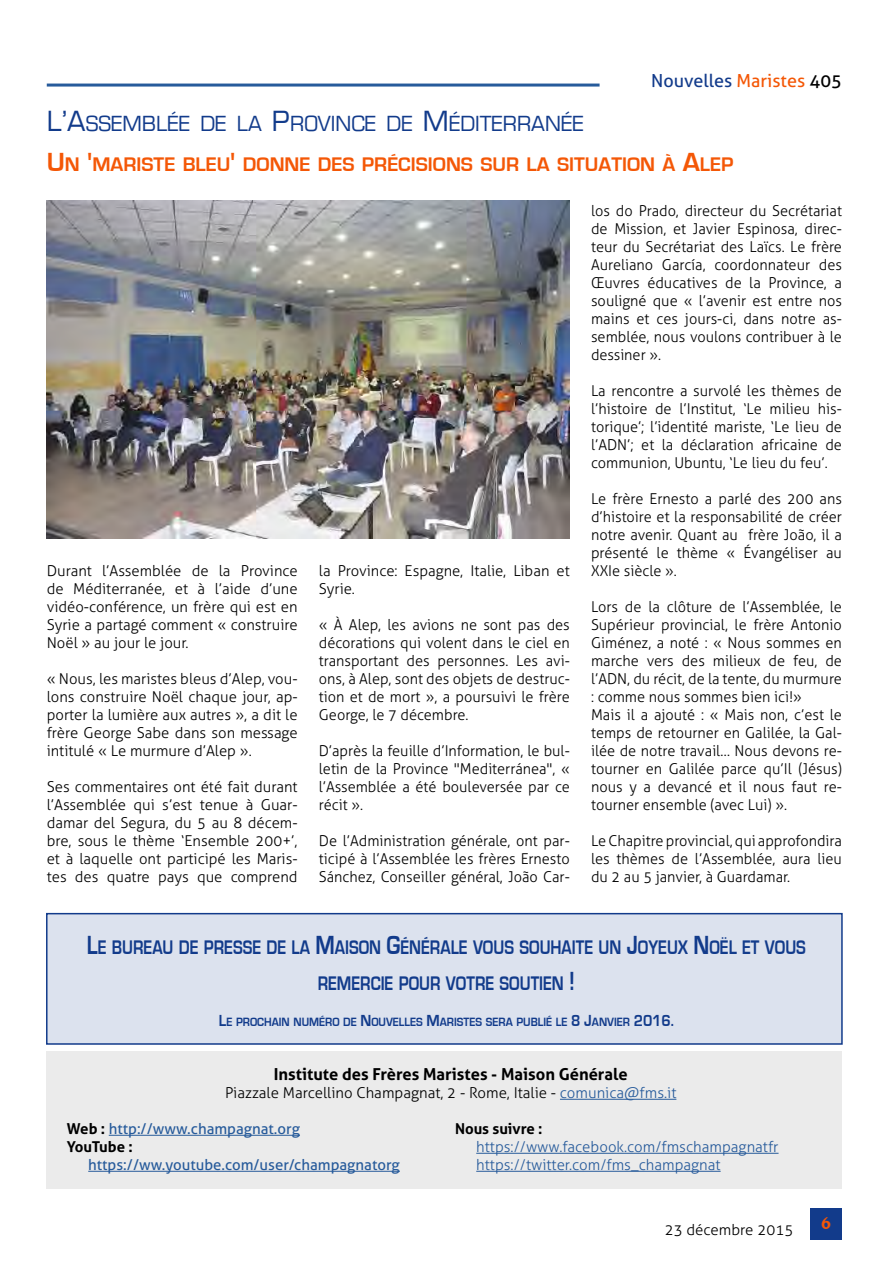
<style>
.page{position:relative;width:893px;height:1263px;background:#fff}
.page>*{position:absolute;margin:0;border:0;box-sizing:border-box;transform-origin:0 0}
.t1{font:700 20.25px/39.8px "Eurostile";color:#f45706}
.t2{font:700 20.25px/36px "Eurostile";color:#123b8b;text-align:center;scale:.8 1}
.t3{font:18px "Aller";color:#123b8b}
.t4{font:700 18px "Novarese IT Cby BT";color:#f45706}
.t5{font:700 16.5px "Aller";color:#000}
.t6{font:300 15px/18px "Aller";color:#000;text-align:justify}
.t7{font:15px/18px "Aller";color:#275b9b}
.t8{font:300 15px/18px "Aller";color:#275b9b}
.t9{font:700 15px "Aller";color:#000}
.t10{font:700 12.3px "Eurostile";color:#123b8b;scale:.9 1}
.s1{color:#f45706}
.s2{color:#000}
.s3{font-weight:400;font-size:27px;color:#123b8b}
.s4{font-weight:400;color:#123b8b}
.s5{font-size:27px}
.s6{font-size:16.5px}
.s7{color:#275b9b}
.s8{font-weight:700;color:#000}
</style>
<div class="page">
<hr style="left:47px;top:84px;width:553px;height:3px;background:#275b9b">
<div style="left:810px;top:1208px;width:32px;height:31px;background:#123b8b"></div>
<div style="left:47px;top:1051px;width:795px;height:138px;background:#ebebeb"></div>
<hr style="left:560px;top:1099px;width:116px;height:1px;background:#275b9b">
<hr style="left:109px;top:1135px;width:191px;height:1px;background:#275b9b">
<hr style="left:88px;top:1171px;width:312px;height:1px;background:#275b9b">
<hr style="left:476px;top:1153px;width:302px;height:1px;background:#275b9b">
<hr style="left:476px;top:1171px;width:245px;height:1px;background:#275b9b">
<div style="left:46px;top:913px;width:797px;height:132px;background:#dce2ee;border:2px solid #123b8b"></div>
<img style="left:47px;top:201px;width:523px;height:338px">
<p class="t3" style="left:651px;top:69px;width:192px">Nouvelles <span class="s1">Maristes</span> <span class="s2">405</span></p>
<h1 class="t1" style="left:47px;top:105px;width:688px"><span class="s3">L’A</span><span class="s4">SSEMBLÉE DE LA</span> <span class="s3">P</span><span class="s4">ROVINCE DE</span> <span class="s3">M</span> <span class="s4">ÉDITERRANÉE<br></span><span class="s5">U</span> N <span class="s5">'</span>MARISTE BLEU<span class="s5">'</span> DONNE DES PRÉCISIONS SUR LA SITUATION À <span class="s5">A</span>LEP</h1>
<p class="t6" style="left:47px;top:562px;width:252px">Durant l’Assemblée de la Province de Méditerranée, et à l’aide d’une vidéo-conférence, un frère qui est en Syrie a partagé comment « construire Noël » au jour le jour.</p>
<p class="t6" style="left:47px;top:670px;width:252px">« Nous, les maristes bleus d’Alep, vou&shy;lons construire Noël chaque jour, ap&shy;porter la lumière aux autres », a dit le frère George Sabe dans son message intitulé « Le murmure d’Alep ».</p>
<p class="t6" style="left:47px;top:778px;width:252px">Ses commentaires ont été fait durant l’Assemblée qui s’est tenue à Guar&shy;damar del Segura, du 5 au 8 décem&shy;bre, sous le thème ‘Ensemble 200+’, et à laquelle ont participé les Maris&shy;tes des quatre pays que comprend</p>
<p class="t6" style="left:319px;top:562px;width:252px">la Province: Espagne, Italie, Liban et<br>Syrie.</p>
<p class="t6" style="left:319px;top:616px;width:252px">« À Alep, les avions ne sont pas des décorations qui volent dans le ciel en transportant des personnes. Les avi&shy;ons, à Alep, sont des objets de destruc&shy;tion et de mort », a poursuivi le frère George, le 7 décembre.</p>
<p class="t6" style="left:319px;top:742px;width:252px">D’après la feuille d’Information, le bul&shy;letin de la Province "Mediterránea", « l’Assemblée a été bouleversée par ce récit ».</p>
<p class="t6" style="left:319px;top:832px;width:252px">De l’Administration générale, ont par&shy;ticipé à l’Assemblée les frères Ernesto Sánchez, Conseiller général, João Car-</p>
<p class="t6" style="left:591px;top:202px;width:252px">los do Prado, directeur du Secrétariat de Mission, et Javier Espinosa, direc&shy;teur du Secrétariat des Laïcs. Le frère Aureliano García, coordonnateur des Œuvres éducatives de la Province, a souligné que « l’avenir est entre nos mains et ces jours-ci, dans notre as&shy;semblée, nous voulons contribuer à le dessiner ».</p>
<p class="t6" style="left:591px;top:382px;width:252px">La rencontre a survolé les thèmes de l’histoire de l’Institut, ‘Le milieu his&shy;torique’; l’identité mariste, ‘Le lieu de l’ADN’; et la déclaration africaine de communion, Ubuntu, ‘Le lieu du feu’.</p>
<p class="t6" style="left:591px;top:490px;width:252px">Le frère Ernesto a parlé des 200 ans d’histoire et la responsabilité de créer notre avenir. Quant au frère João, il a présenté le thème « Évangéliser au XXIe siècle ».</p>
<p class="t6" style="left:591px;top:598px;width:252px;text-align:left">Lors de la clôture de l’Assemblée, le Supérieur provincial, le frère Antonio Giménez, a noté : « Nous sommes en marche vers des milieux de feu, de l’ADN, du récit, de la tente, du murmure : comme nous sommes bien ici!»<br>Mais il a ajouté : « Mais non, c’est le temps de retourner en Galilée, la Gal&shy;ilée de notre travail… Nous devons re&shy;tourner en Galilée parce qu’Il (Jésus) nous y a devancé et il nous faut re&shy;tourner ensemble (avec Lui) ».</p>
<p class="t6" style="left:591px;top:832px;width:252px">Le Chapitre provincial, qui approfondira les thèmes de l’Assemblée, aura lieu du 2 au 5 janvier, à Guardamar.</p>
<h1 class="t2" style="left:87px;top:930px;width:900px"><span class="s5">L</span>E BUREAU DE PRESSE DE LA <span class="s5">M</span>AISON <span class="s5">G</span>ÉNÉRALE VOUS SOUHAITE UN <span class="s5">J</span>OYEUX <span class="s5">N</span>OËL ET VOUS<br>REMERCIE POUR VOTRE SOUTIEN <span class="s5">!</span></h1>
<p class="t10" style="left:219px;top:1015px;width:507px"><span class="s6">L</span>E PROCHAIN NUMÉRO DE <span class="s6">N</span>OUVELLES <span class="s6">M</span>ARISTES SERA PUBLIÉ LE <span class="s6">8 J</span>ANVIER <span class="s6">2016.</span></p>
<p class="t5" style="left:274px;top:1064px;width:355px">Institute des Frères Maristes - Maison Générale</p>
<p class="t6" style="left:225px;top:1084px;width:453px">Piazzale Marcellino Champagnat, 2 - Rome, Italie - <span class="s7">comunica@fms.it</span></p>
<p class="t7" style="left:67px;top:1120px;width:235px"><span class="s8">Web :</span> http://www.champagnat.org<br><span class="s8">YouTube :</span></p>
<p class="t7" style="left:88px;top:1156px;width:313px">https://ww.youtube.com/user/champagnatorg</p>
<p class="t9" style="left:455px;top:1119px;width:89px">Nous suivre :</p>
<p class="t8" style="left:476px;top:1138px;width:304px">https://www.facebook.com/fmschampagnatfr https://twitter.com/fms_champagnat</p>
<p class="t6" style="left:665px;top:1220px;width:130px">23 décembre 2015</p>
<p class="t4" style="left:821px;top:1212px;width:12px">6</p>
</div>
